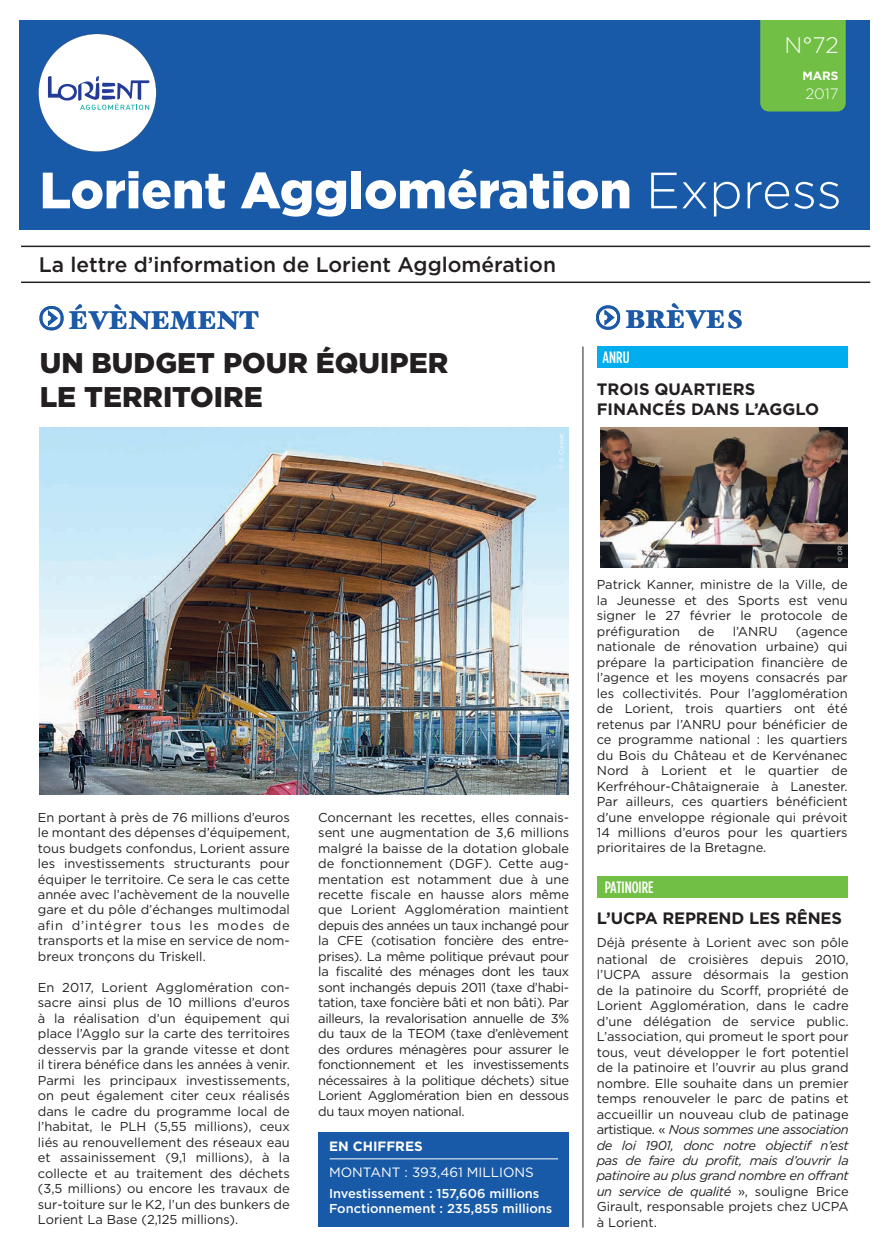
<style>
.page{position:relative;width:888px;height:1258px;background:#fff}
.page>*{position:absolute;margin:0;border:0;box-sizing:border-box;transform-origin:0 0}
.t1{font:900 51px "Gotham";color:#fff}
.t2{font:900 28.5px/34.2px "Gotham";color:#231f20}
.t3{font:900 25.5px "Hoefler Text";color:#1c59a7}
.t4{font:300 22.5px "Gotham";color:#fff}
.t5{font:500 21px "Gotham";color:#231f20}
.t6{font:700 16.5px/19.8px "Gotham";color:#231f20}
.t7{font:500 16.5px "Gotham Condensed";color:#fff}
.t8{font:300 15px "Gotham";color:#fff}
.t9{font:13.5px "Gotham";letter-spacing:-.005em;color:#fff}
.t10{font:700 13.5px "Gotham";color:#fff}
.t11{font:12.9px/15.5px "Gotham";color:#231f20;text-align:justify}
.t12{font:500 12.9px/15.5px "Gotham";color:#fff}
.t13{font:700 12px "Gotham";color:#fff}
.t14{font:6px "Gotham";color:#fff}
.s1{font-weight:300}
.s2{font-style:italic}
</style>
<div class="page">
<div style="left:19px;top:19px;width:851px;height:211px;background:#185aa7"></div>
<div style="left:760px;top:20px;width:86px;height:91px;background:#71bf44"></div>
<hr style="left:21px;top:246px;width:849px;height:1px;background:#231f20">
<hr style="left:21px;top:282px;width:849px;height:1px;background:#231f20">
<hr style="left:6px;top:19px;width:871px;height:1px;background:#fff">
<svg style="left:38px;top:34px;width:118px;height:118px"></svg>
<svg style="left:40px;top:306px;width:24px;height:24px"></svg>
<svg style="left:596px;top:305px;width:24px;height:25px"></svg>
<hr style="left:583px;top:346px;width:1px;height:881px;background:#231f20">
<div style="left:597px;top:346px;width:251px;height:22px;background:#00aeef"></div>
<div style="left:597px;top:876px;width:251px;height:21px;background:#71bf44"></div>
<img style="left:40px;top:428px;width:528px;height:366px">
<div style="left:318px;top:1132px;width:251px;height:95px;background:#185aa7"></div>
<hr style="left:330px;top:1158px;width:228px;height:1px;background:#fff">
<img style="left:600px;top:428px;width:248px;height:140px">
<h3 class="t4" style="left:784px;top:32px;width:56px">N°72</h3>
<p class="t13" style="left:802px;top:68px;width:38px">MARS</p>
<p class="t8" style="left:805px;top:86px;width:35px">2017</p>
<h1 class="t1" style="left:40px;top:161px;width:804px">LORIENT AGGLOMÉRATION <span class="s1">Express</span></h1>
<h3 class="t5" style="left:39px;top:253px;width:518px">La lettre d’information de Lorient Agglomération</h3>
<h3 class="t3" style="left:69px;top:305px;width:192px">ÉVÈNEMENT</h3>
<h3 class="t3" style="left:625px;top:305px;width:120px">BRÈVES</h3>
<h2 class="t2" style="left:40px;top:345px;width:410px">UN BUDGET POUR ÉQUIPER<br>LE TERRITOIRE</h2>
<p class="t7" style="left:603px;top:349px;width:28px">ANRU</p>
<p class="t6" style="left:597px;top:379px;width:97px">TROIS QUART</p>
<p class="t6" style="left:597px;top:379px;width:224px;text-indent:119px">IERS<br>FINANCÉS DANS L’AGGLO</p>
<p class="t14" style="left:558px;top:469px;width:37px;rotate:-90deg">© S. Cuisset</p>
<p class="t11" style="left:38px;top:809px;width:253px">En portant à près de 76 millions d’euros le montant des dépenses d’équipement, tous budgets confondus, Lorient assure les investissements structurants pour équiper le territoire. Ce sera le cas cette année avec l’achèvement de la nouvelle gare et du pôle d’échanges multimodal afin d’intégrer tous les modes de transports et la mise en service de nom&shy;breux tronçons du Triskell.</p>
<p class="t11" style="left:38px;top:979px;width:253px">En 2017, Lorient Agglomération con&shy;sacre ainsi plus de 10 millions d’euros à la réalisation d’un équipement qui place l’Agglo sur la carte des territoires desservis par la grande vitesse et dont il tirera bénéfice dans les années à venir.<br>Parmi les principaux investissements, on peut également citer ceux réalisés dans le cadre du programme local de l’habitat, le PLH (5,55 millions), ceux liés au renouvellement des réseaux eau et assainissement (9,1 millions), à la collecte et au traitement des déchets (3,5 millions) ou encore les travaux de sur-toiture sur le K2, l’un des bunkers de Lorient La Base (2,125 millions).</p>
<p class="t11" style="left:318px;top:809px;width:252px">Concernant les recettes, elles connais&shy;sent une augmentation de 3,6 millions malgré la baisse de la dotation globale de fonctionnement (DGF). Cette aug&shy;mentation est notamment due à une recette fiscale en hausse alors même que Lorient Agglomération maintient depuis des années un taux inchangé pour la CFE (cotisation foncière des entre&shy;prises). La même politique prévaut pour la fiscalité des ménages dont les taux sont inchangés depuis 2011 (taxe d’habi&shy;tation, taxe foncière bâti et non bâti). Par ailleurs, la revalorisation annuelle de 3% du taux de la TEOM (taxe d’enlèvement des ordures ménagères pour assurer le fonctionnement et les investissements nécessaires à la politique déchets) situe Lorient Agglomération bien en dessous du taux moyen national.</p>
<p class="t10" style="left:329px;top:1139px;width:93px">EN CHIFFRES</p>
<p class="t9" style="left:329px;top:1164px;width:34px">Montant</p>
<p class="t9" style="left:404px;top:1164px;width:120px">: 393,461 m illions</p>
<p class="t12" style="left:329px;top:1185px;width:225px">Investissement : 157,606 millions<br>Fonctionnement : 235,855 millions</p>
<p class="t14" style="left:837px;top:561px;width:17px;rotate:-90deg">© DR</p>
<p class="t11" style="left:597px;top:577px;width:252px">Patrick Kanner, ministre de la Ville, de la Jeunesse et des Sports est venu signer le 27 février le protocole de préfiguration</p>
<p class="t11" style="left:698px;top:623px;width:18px">de</p>
<p class="t11" style="left:733px;top:623px;width:46px">l’ANRU</p>
<p class="t11" style="left:597px;top:623px;width:252px;text-indent:199px">(agence nationale de rénovation urbaine) qui prépare la participation financière de l’agence et les moyens consacrés par les collectivités. Pour l’agglomération de Lorient, trois quartiers ont été retenus par l’ANRU pour bénéficier de ce programme national : les quartiers du Bois du Château et de Kervénanec Nord à Lorient et le quartier de Kerfréhour-Châtaigneraie à Lanester.<br>Par ailleurs, ces quartiers bénéficient d’une enveloppe régionale qui prévoit 14 millions d’euros pour les quartiers prioritaires de la Bretagne.</p>
<p class="t7" style="left:605px;top:878px;width:50px">PATINOIRE</p>
<p class="t6" style="left:597px;top:908px;width:244px">L’UCPA REPREND LES RÊNES</p>
<p class="t11" style="left:597px;top:935px;width:253px">Déjà présente à Lorient avec son pôle national de croisières depuis 2010, l’UCPA assure désormais la gestion de la patinoire du Scorff, propriété de Lorient Agglomération, dans le cadre d’une délégation de service public.<br>L’association, qui promeut le sport pour tous, veut développer le fort potentiel de la patinoire et l’ouvrir au plus grand nombre. Elle souhaite dans un premier temps renouveler le parc de patins et accueillir un nouveau club de patinage artistique. « <span class="s2">Nous sommes une association de loi 1901, donc notre objectif n’est pas de faire du profit, mais d’ouvrir la patinoire au plus grand nombre en offrant un service de qualité</span> », souligne Brice Girault, responsable projets chez UCPA à Lorient.</p>
</div>
